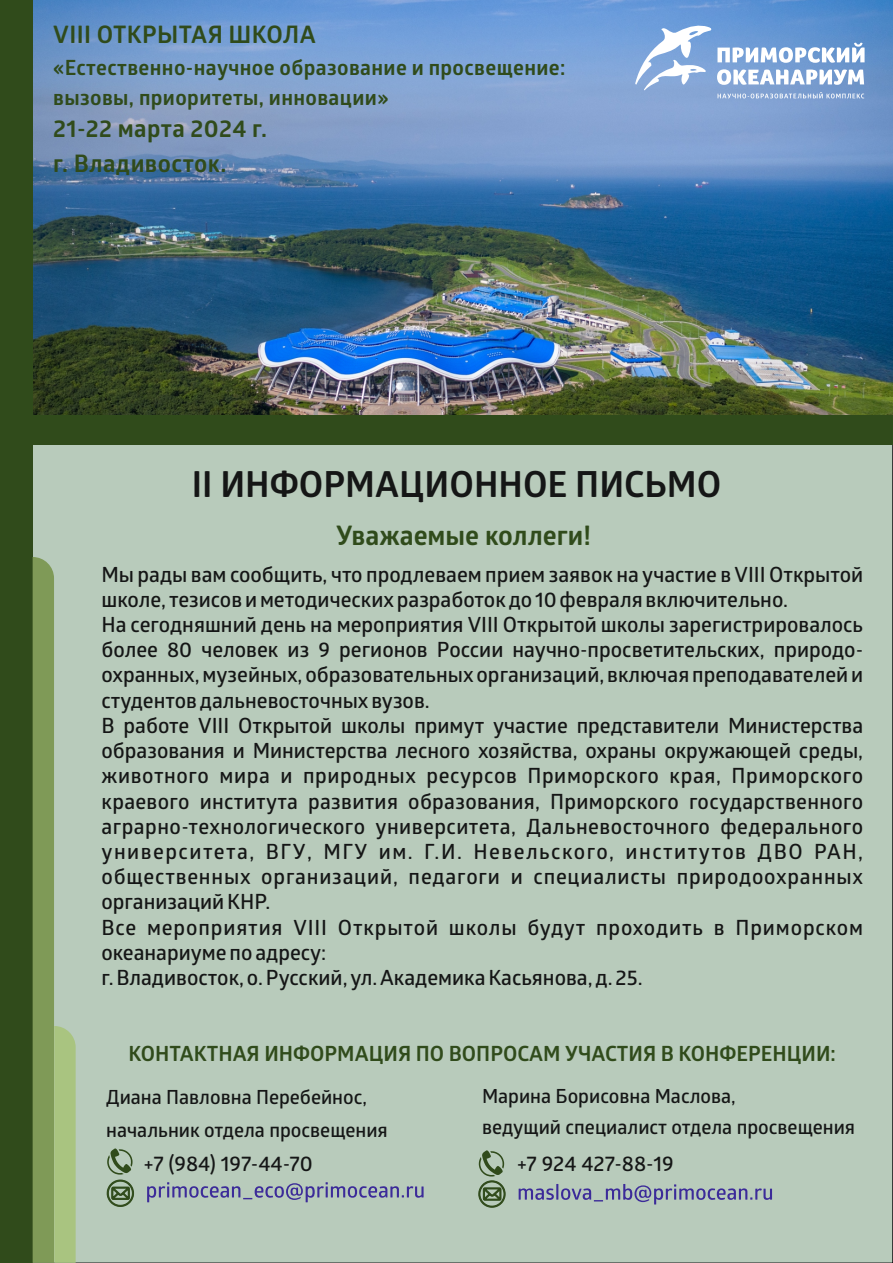
<style>
.page{position:relative;width:893px;height:1263px;background:#fff}
.page>*{position:absolute;margin:0;border:0;box-sizing:border-box;transform-origin:0 0}
.t1{font:700 36px "Glober";color:#151616}
.t2{font:700 27px "Glober";color:#304b1b}
.t3{font:700 24.15px/34.3px "Glober";letter-spacing:.02em;color:#304b1b}
.t4{font:600 21px/25.2px "Glober";color:#151616}
.t5{font:700 21px/29.8px "Glober";letter-spacing:.015em;color:#304b1b}
.t6{font:600 19.5px/33.5px "Glober";color:#151616}
</style>
<div class="page">
<div style="left:33px;top:444px;width:860px;height:819px;background:#b8cbbb"></div>
<img style="left:33px;top:0;width:860px;height:415px">
<svg style="left:635px;top:25px;width:229px;height:73px"></svg>
<div style="left:0;top:0;width:33px;height:1263px;background:#304b1b"></div>
<div style="left:22px;top:415px;width:871px;height:29px;background:#304b1b"></div>
<svg style="left:33px;top:557px;width:43px;height:706px;background:#99b280"></svg>
<svg style="left:147px;top:1182px;width:277px;height:20px;background:#9ba5b2"></svg>
<svg style="left:107px;top:1148px;width:27px;height:60px;background:#859b7f"></svg>
<svg style="left:478px;top:1150px;width:28px;height:59px;background:#869c80"></svg>
<svg style="left:519px;top:1184px;width:253px;height:20px;background:#9aa5b2"></svg>
<p class="t3" style="left:53px;top:20px;width:264px">VIII ОТКРЫТАЯ ШКОЛА</p>
<p class="t5" style="left:53px;top:54px;width:514px">«Естественно-научное образование и просвещение: вызовы, приоритеты, инновации»</p>
<p class="t3" style="left:53px;top:114px;width:215px">21-22 марта 2024 г. г. Владивосток.</p>
<h1 class="t1" style="left:192px;top:470px;width:531px">II ИНФОРМАЦИОННОЕ ПИСЬМО</h1>
<p class="t2" style="left:336px;top:524px;width:256px">Уважаемые коллеги!</p>
<p class="t4" style="left:101px;top:564px;width:763px">Мы рады вам сообщить, что продлеваем прием заявок на участие в VIII Открытой школе, тезисов и методических разработок до 10 февраля включительно.<br>На сегодняшний день на мероприятия VIII Открытой школы зарегистрировалось более 80 человек из 9 регионов России научно-просветительских, природо&shy;охранных, музейных, образовательных организаций, включая преподавателей и студентов дальневосточных вузов.<br>В работе VIII Открытой школы примут участие представители Министерства образования и Министерства лесного хозяйства, охраны окружающей среды, животного мира и природных ресурсов Приморского края, Приморского краевого института развития образования, Приморского государственного аграрно-технологического университета, Дальневосточного федерального университета, ВГУ, МГУ им. Г.И. Невельского, институтов ДВО РАН, общественных организаций, педагоги и специалисты природоохранных организаций КНР.<br>Все мероприятия VIII Открытой школы будут проходить в Приморском океанариуме по адресу:<br>г. Владивосток, о. Русский, ул. Академика Касьянова, д. 25.</p>
<p class="t5" style="left:129px;top:1041px;width:709px">КОНТАКТНАЯ ИНФОРМАЦИЯ ПО ВОПРОСАМ УЧАСТИЯ В КОНФЕРЕНЦИИ:</p>
<p class="t6" style="left:106px;top:1082px;width:283px">Диана Павловна Перебейнос, начальник отдела просвещения</p>
<p class="t4" style="left:144px;top:1153px;width:170px">+7 (984) 197-44-70</p>
<p class="t6" style="left:482px;top:1082px;width:375px;line-height:31.2px">Марина Борисовна Маслова,<br>ведущий специалист отдела просвещения</p>
<p class="t4" style="left:517px;top:1153px;width:158px">+7 924 427-88-19</p>
</div>
